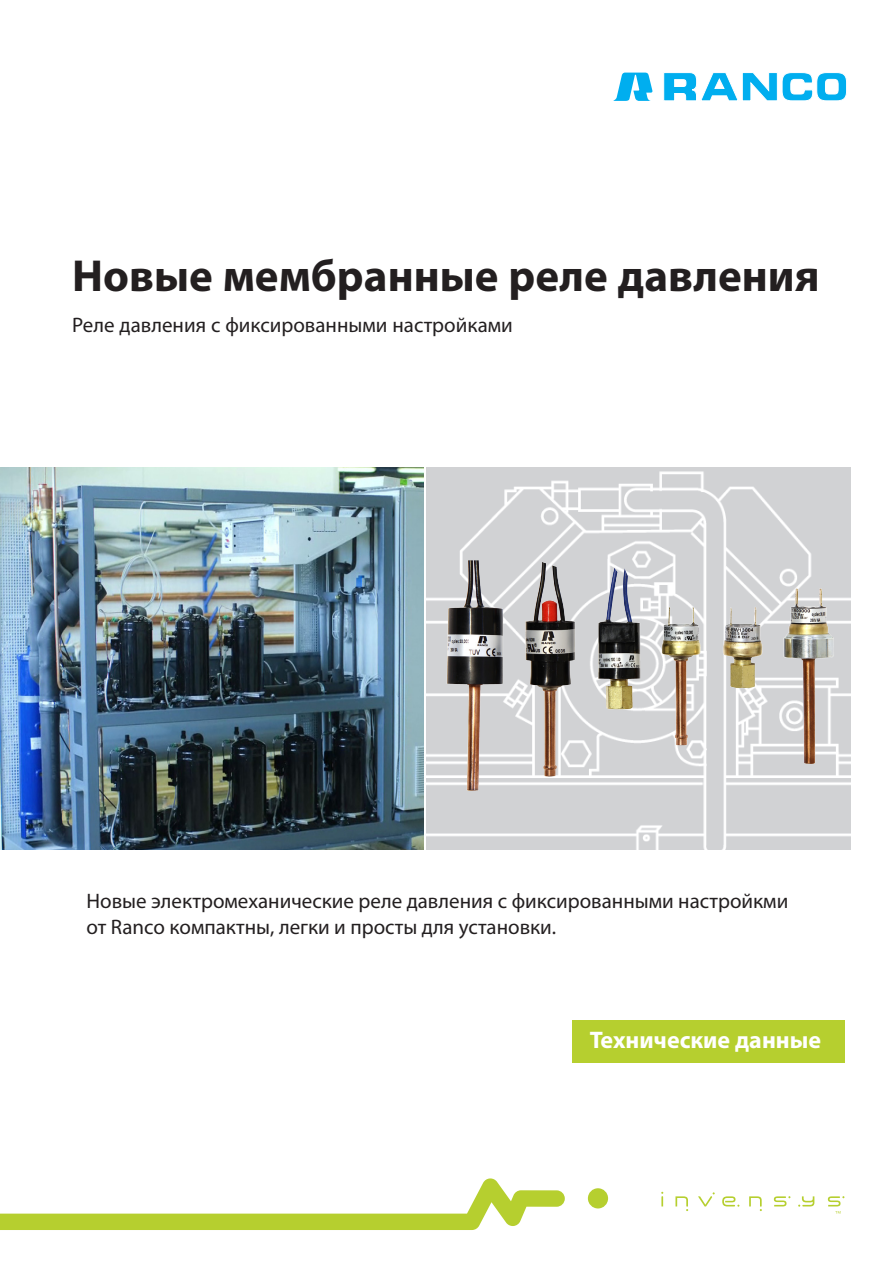
<style>
.page{position:relative;width:893px;height:1263px;background:#fff}
.page>*{position:absolute;margin:0;border:0;box-sizing:border-box;transform-origin:0 0}
.t1{font:700 45px "Myriad Pro";color:#231f20}
.t2{font:700 24px "Myriad Pro";color:#fff}
.Subheadline_Titel{font:21px/25.5px "Myriad Pro";color:#231f20}
</style>
<div class="page">
<svg style="left:798px;top:1196px;width:16px;height:11px"></svg>
<svg style="left:774px;top:1196px;width:16px;height:10px"></svg>
<svg style="left:749px;top:1196px;width:13px;height:15px"></svg>
<svg style="left:722px;top:1196px;width:17px;height:11px"></svg>
<svg style="left:675px;top:1196px;width:13px;height:15px"></svg>
<svg style="left:661px;top:1192px;width:2px;height:14px"></svg>
<svg style="left:698px;top:1192px;width:17px;height:14px"></svg>
<svg style="left:828px;top:1196px;width:16px;height:17px"></svg>
<svg style="left:0;top:1178px;width:608px;height:52px"></svg>
<svg style="left:663px;top:72px;width:184px;height:29px"></svg>
<svg style="left:613px;top:72px;width:40px;height:29px"></svg>
<div style="left:572px;top:1020px;width:272px;height:42px;background:#b6cf2f"></div>
<div style="left:419px;top:467px;width:6px;height:384px;background:#828f71"></div>
<img style="left:0;top:468px;width:424px;height:381px">
<img style="left:427px;top:468px;width:423px;height:381px">
<img style="left:426px;top:560px;width:425px;height:261px">
<p class="t1" style="left:72px;top:247px;width:749px">Новые мембранные реле давления</p>
<p class="Subheadline_Titel" style="left:72px;top:311px;width:442px">Реле давления с фиксированными настройками</p>
<p class="Subheadline_Titel" style="left:86px;top:888px;width:703px">Новые электромеханические реле давления с фиксированными настройкми от Ranco компактны, легки и просты для установки.</p>
<p class="t2" style="left:590px;top:1024px;width:233px">Технические данные</p>
</div>
